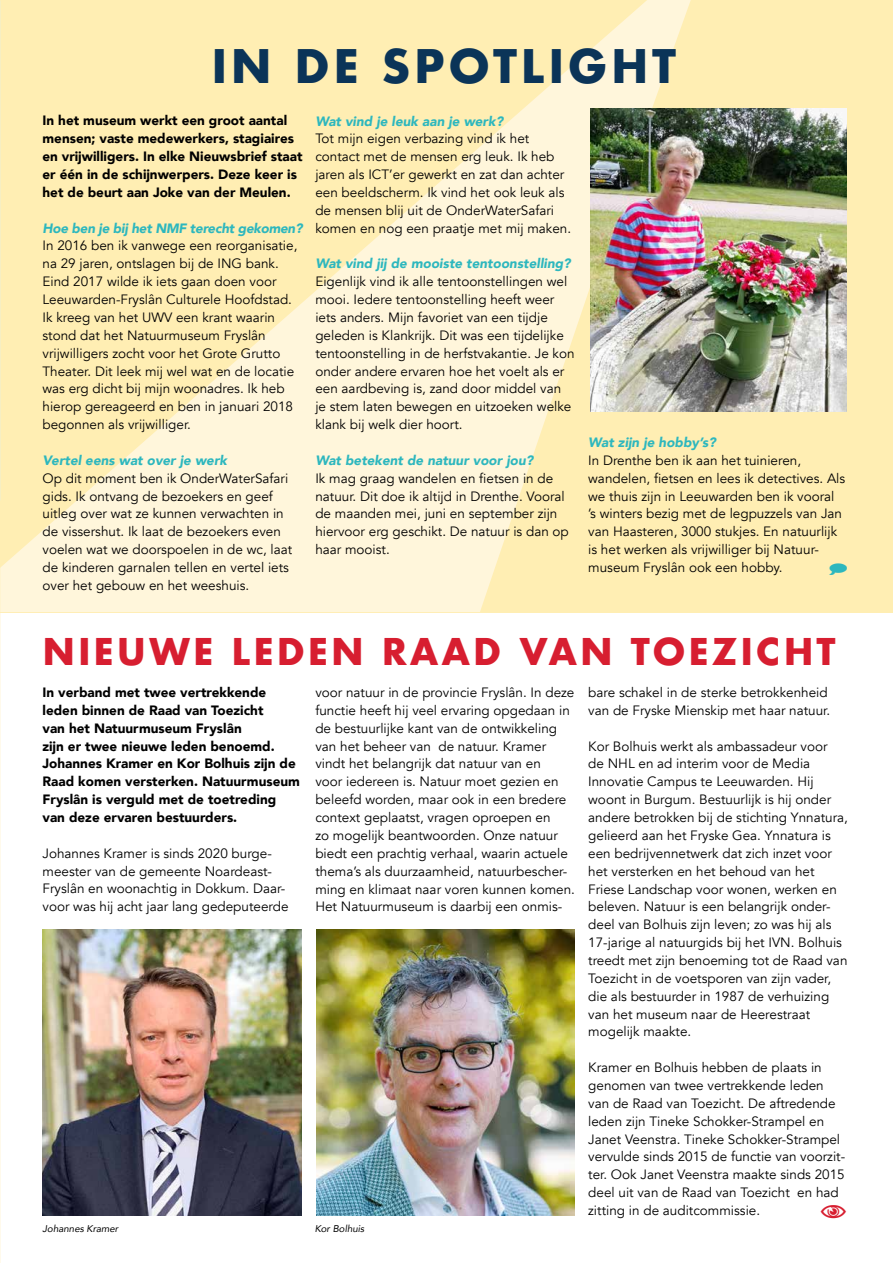
<style>
.page{position:relative;width:893px;height:1263px;background:#fff}
.page>*{position:absolute;margin:0;border:0;box-sizing:border-box;transform-origin:0 0}
.t1{font:700 45px "Futura";letter-spacing:.08em;color:#0b3458}
.t2{font:700 35.85px "Futura";letter-spacing:.08em;color:#d71e30}
.t3{font:13.5px/17.9px "Avenir";color:#000}
.t4{font:900 13.5px/17.9px "Avenir";color:#000}
.t5{font:italic 900 13.5px "Avenir";color:#2db7be}
.t6{font:italic 900 13.5px "Avenir";letter-spacing:-.02em;color:#2db7be}
.t7{font:italic 9.75px "Avenir";color:#000}
</style>
<div class="page">
<div style="left:0;top:0;width:893px;height:612px;background:#ffeeb3"></div>
<svg style="left:0;top:0;width:691px;height:612px"></svg>
<img style="left:590px;top:108px;width:257px;height:303px">
<img style="left:0;top:0;width:1px;height:500px">
<img style="left:43px;top:929px;width:259px;height:286px">
<img style="left:316px;top:929px;width:258px;height:286px">
<h1 class="t1" style="left:211px;top:33px;width:466px">IN DE SPOTLIGHT</h1>
<p class="t4" style="left:43px;top:111px;width:262px">In het museum werkt een groot aantal mensen; vaste medewerkers, stagiaires en vrijwilligers. In elke Nieuwsbrief staat er één in de schijnwerpers. Deze keer is het de beurt aan Joke van der Meulen.</p>
<p class="t6" style="left:43px;top:217px;width:262px">Hoe ben je bij het NMF terecht gekomen?</p>
<p class="t3" style="left:43px;top:237px;width:256px">In 2016 ben ik vanwege een reorganisatie, na 29 jaren, ontslagen bij de ING bank.<br>Eind 2017 wilde ik iets gaan doen voor Leeuwarden-Fryslân Culturele Hoofdstad.<br>Ik kreeg van het UWV een krant waarin stond dat het Natuurmuseum Fryslân vrijwilligers zocht voor het Grote Grutto Theater. Dit leek mij wel wat en de locatie was erg dicht bij mijn woonadres. Ik heb hierop gereageerd en ben in januari 2018 begonnen als vrijwilliger.</p>
<p class="t5" style="left:43px;top:449px;width:186px">Vertel eens wat over je werk</p>
<p class="t3" style="left:43px;top:469px;width:251px">Op dit moment ben ik OnderWaterSafari gids. Ik ontvang de bezoekers en geef uitleg over wat ze kunnen verwachten in de vissershut. Ik laat de bezoekers even voelen wat we doorspoelen in de wc, laat de kinderen garnalen tellen en vertel iets over het gebouw en het weeshuis.</p>
<p class="t5" style="left:315px;top:110px;width:189px">Wat vind je leuk aan je werk?</p>
<p class="t3" style="left:315px;top:130px;width:257px">Tot mijn eigen verbazing vind ik het contact met de mensen erg leuk. Ik heb jaren als ICT’er gewerkt en zat dan achter een beeldscherm. Ik vind het ook leuk als de mensen blij uit de OnderWaterSafari komen en nog een praatje met mij maken.</p>
<p class="t5" style="left:315px;top:253px;width:257px">Wat vind jij de mooiste tentoonstelling?</p>
<p class="t3" style="left:315px;top:273px;width:261px">Eigenlijk vind ik alle tentoonstellingen wel mooi. Iedere tentoonstelling heeft weer iets anders. Mijn favoriet van een tijdje geleden is Klankrijk. Dit was een tijdelijke tentoonstelling in de herfstvakantie. Je kon onder andere ervaren hoe het voelt als er een aardbeving is, zand door middel van je stem laten bewegen en uitzoeken welke klank bij welk dier hoort.</p>
<p class="t5" style="left:315px;top:449px;width:219px">Wat betekent de natuur voor jou?</p>
<p class="t3" style="left:315px;top:469px;width:255px">Ik mag graag wandelen en fietsen in de natuur. Dit doe ik altijd in Drenthe. Vooral de maanden mei, juni en september zijn hiervoor erg geschikt. De natuur is dan op haar mooist.</p>
<p class="t5" style="left:588px;top:431px;width:129px">Wat zijn je hobby’s?</p>
<p class="t3" style="left:588px;top:452px;width:259px">In Drenthe ben ik aan het tuinieren, wandelen, fietsen en lees ik detectives. Als we thuis zijn in Leeuwarden ben ik vooral ’s winters bezig met de legpuzzels van Jan van Haasteren, 3000 stukjes. En natuurlijk is het werken als vrijwilliger bij Natuur&shy;museum Fryslân ook een hobby.</p>
<h2 class="t2" style="left:43px;top:625px;width:795px">NIEUWE LEDEN RAAD VAN TOEZICHT</h2>
<p class="t4" style="left:43px;top:683px;width:259px">In verband met twee vertrekkende leden binnen de Raad van Toezicht<br>van het Natuurmuseum Fryslân<br>zijn er twee nieuwe leden benoemd.<br>Johannes Kramer en Kor Bolhuis zijn de Raad komen versterken. Natuurmuseum Fryslân is verguld met de toetreding van deze ervaren bestuurders.</p>
<p class="t3" style="left:43px;top:844px;width:247px">Johannes Kramer is sinds 2020 burge&shy;meester van de gemeente Noardeast-Fryslân en woonachtig in Dokkum. Daar&shy;voor was hij acht jaar lang gedeputeerde</p>
<p class="t3" style="left:315px;top:684px;width:261px">voor natuur in de provincie Fryslân. In deze functie heeft hij veel ervaring opgedaan in de bestuurlijke kant van de ontwikkeling van het beheer van de natuur. Kramer vindt het belangrijk dat natuur van en<br>voor iedereen is. Natuur moet gezien en beleefd worden, maar ook in een bredere context geplaatst, vragen oproepen en<br>zo mogelijk beantwoorden. Onze natuur biedt een prachtig verhaal, waarin actuele thema’s als duurzaamheid, natuurbescher&shy;ming en klimaat naar voren kunnen komen.<br>Het Natuurmuseum is daarbij een onmis-</p>
<p class="t3" style="left:588px;top:684px;width:244px">bare schakel in de sterke betrokkenheid van de Fryske Mienskip met haar natuur.</p>
<p class="t3" style="left:588px;top:737px;width:261px">Kor Bolhuis werkt als ambassadeur voor<br>de NHL en ad interim voor de Media Innovatie Campus te Leeuwarden. Hij woont in Burgum. Bestuurlijk is hij onder andere betrokken bij de stichting Ynnatura, gelieerd aan het Fryske Gea. Ynnatura is een bedrijvennetwerk dat zich inzet voor het versterken en het behoud van het Friese Landschap voor wonen, werken en beleven. Natuur is een belangrijk onder&shy;deel van Bolhuis zijn leven; zo was hij als 17-jarige al natuurgids bij het IVN. Bolhuis treedt met zijn benoeming tot de Raad van Toezicht in de voetsporen van zijn vader, die als bestuurder in 1987 de verhuizing van het museum naar de Heerestraat mogelijk maakte.</p>
<p class="t3" style="left:588px;top:1059px;width:259px">Kramer en Bolhuis hebben de plaats in genomen van twee vertrekkende leden van de Raad van Toezicht. De aftredende leden zijn Tineke Schokker-Strampel en Janet Veenstra. Tineke Schokker-Strampel vervulde sinds 2015 de functie van voorzit&shy;ter. Ook Janet Veenstra maakte sinds 2015 deel uit van de Raad van Toezicht en had zitting in de auditcommissie.</p>
<p class="t7" style="left:43px;top:1223px;width:77px">Johannes Kramer</p>
<p class="t7" style="left:315px;top:1223px;width:51px">Kor Bolhuis</p>
</div>
